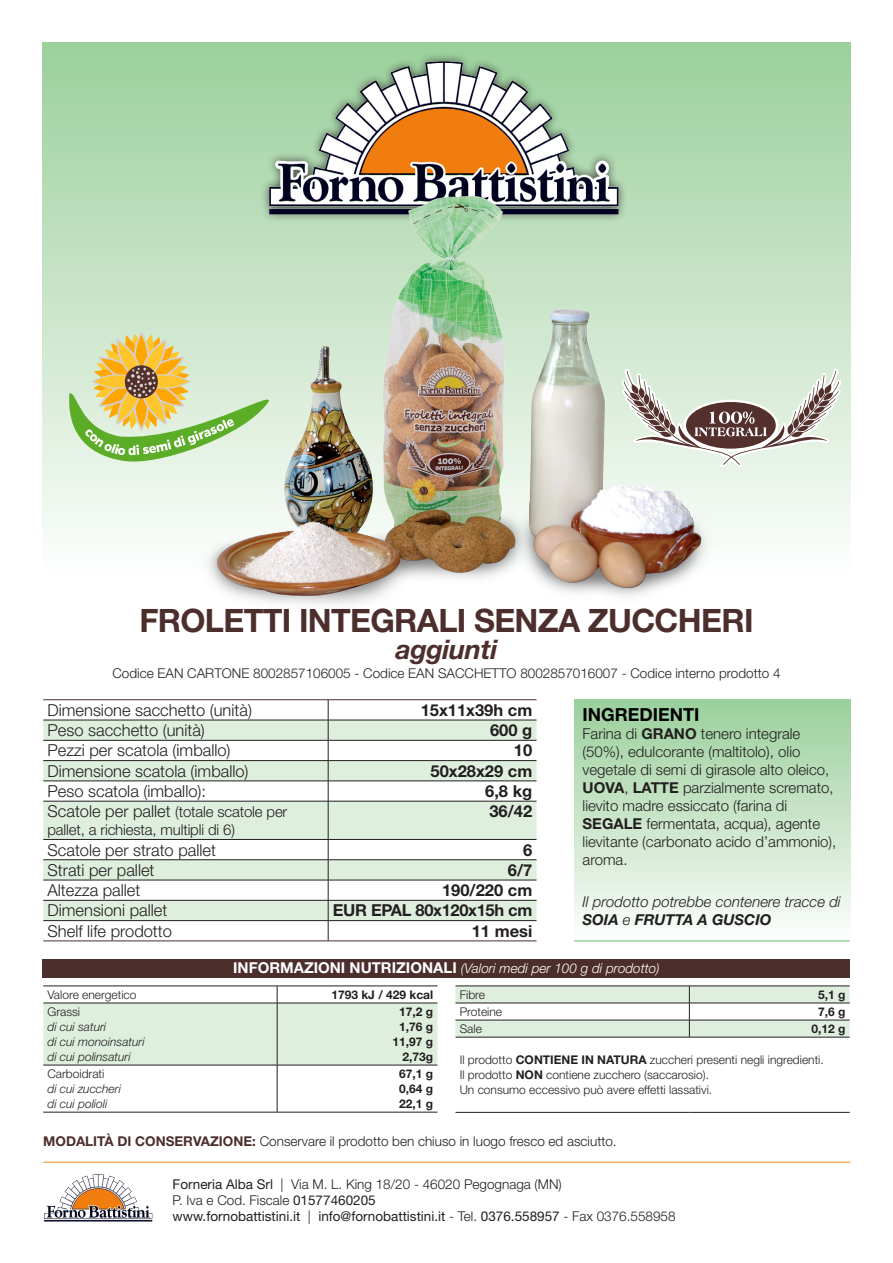
<style>
.page{position:relative;width:893px;height:1263px;background:#fff}
.page>*{position:absolute;margin:0;border:0;box-sizing:border-box;transform-origin:0 0}
.t1{font:700 32.25px "Helvetica Neue LT Std";letter-spacing:-.02em;color:#4c2e2c}
.t2{font:italic 700 27px "Helvetica Neue LT Std";letter-spacing:-.02em;color:#4c2e2c}
.t3{font:700 18px "Helvetica Neue LT Std";color:#000}
.t4{font:300 16.5px "Helvetica Neue LT Std";color:#231f20}
.t5{font:700 16.5px "Helvetica Neue LT Std";color:#231f20}
.t6{font:700 16.5px "Helvetica Neue LT Std";letter-spacing:-.02em;color:#231f20}
.t7{font:300 15px/18px "Helvetica Neue LT Std";color:#231f20}
.t8{font:italic 300 15px/18px "Helvetica Neue LT Std";color:#231f20}
.t9{font:300 13.5px "Helvetica Neue LT Std";color:#231f20}
.t10{font:13.5px "Helvetica Neue LT Std";color:#231f20}
.t11{font:italic 300 13.5px "Helvetica Neue LT Std";color:#fff}
.t12{font:300 12px "Helvetica Neue LT Std";color:#231f20}
.t13{font:italic 300 12px "Helvetica Neue LT Std";color:#231f20}
.t14{font:700 12px "Helvetica Neue LT Std";color:#231f20}
.s1{font-size:16.5px}
.s2{font-weight:700}
.s3{font-weight:700;font-style:normal;font-size:15px}
.s4{font-weight:700;color:#4c2e2c}
.s5{font-weight:400}
.s6{font-weight:300}
</style>
<div class="page">
<div style="left:43px;top:43px;width:807px;height:531px;background:linear-gradient(to bottom,#9bcf9b,#fdfdfc)"></div>
<img style="left:44px;top:1174px;width:109px;height:48px">
<hr style="left:43px;top:1162px;width:807px;height:1px;background:#f68b1f">
<svg style="left:43px;top:721px;width:493px;height:199px;fill:#dfefde"></svg>
<hr style="left:43px;top:720px;width:285px;height:1px;background:#231f20">
<hr style="left:328px;top:720px;width:208px;height:1px;background:#231f20">
<hr style="left:43px;top:740px;width:285px;height:1px;background:#231f20">
<hr style="left:328px;top:740px;width:208px;height:1px;background:#231f20">
<hr style="left:43px;top:760px;width:285px;height:1px;background:#231f20">
<hr style="left:328px;top:760px;width:208px;height:1px;background:#231f20">
<hr style="left:43px;top:781px;width:285px;height:1px;background:#231f20">
<hr style="left:328px;top:781px;width:208px;height:1px;background:#231f20">
<svg style="left:328px;top:700px;width:1px;height:101px"></svg>
<hr style="left:43px;top:801px;width:285px;height:1px;background:#231f20">
<hr style="left:328px;top:801px;width:208px;height:1px;background:#231f20">
<hr style="left:328px;top:801px;width:1px;height:38px;background:#231f20">
<hr style="left:43px;top:839px;width:285px;height:1px;background:#231f20">
<hr style="left:328px;top:839px;width:208px;height:1px;background:#231f20">
<hr style="left:43px;top:859px;width:285px;height:1px;background:#231f20">
<hr style="left:328px;top:859px;width:208px;height:1px;background:#231f20">
<hr style="left:43px;top:880px;width:285px;height:1px;background:#231f20">
<hr style="left:328px;top:880px;width:208px;height:1px;background:#231f20">
<hr style="left:43px;top:900px;width:285px;height:1px;background:#231f20">
<hr style="left:328px;top:900px;width:208px;height:1px;background:#231f20">
<hr style="left:43px;top:920px;width:285px;height:1px;background:#231f20">
<hr style="left:328px;top:920px;width:208px;height:1px;background:#231f20">
<svg style="left:328px;top:840px;width:1px;height:101px"></svg>
<hr style="left:43px;top:699px;width:285px;height:1px;background:#4c2e2c">
<hr style="left:328px;top:699px;width:208px;height:1px;background:#4c2e2c">
<hr style="left:43px;top:941px;width:285px;height:1px;background:#4c2e2c">
<hr style="left:328px;top:941px;width:208px;height:1px;background:#4c2e2c">
<div style="left:574px;top:699px;width:276px;height:242px;background:linear-gradient(to bottom,#9acf9a,#fcfdfb)"></div>
<hr style="left:574px;top:941px;width:276px;height:1px;background:#98d0a0">
<div style="left:43px;top:959px;width:807px;height:18px;background:#4c2e2c"></div>
<svg style="left:43px;top:986px;width:394px;height:79px"></svg>
<hr style="left:43px;top:1003px;width:234px;height:1px;background:#231f20">
<hr style="left:277px;top:1003px;width:160px;height:1px;background:#231f20">
<hr style="left:277px;top:1003px;width:1px;height:62px;background:#231f20">
<hr style="left:43px;top:1065px;width:234px;height:1px;background:#231f20">
<hr style="left:277px;top:1065px;width:160px;height:1px;background:#231f20">
<hr style="left:277px;top:1065px;width:1px;height:47px;background:#231f20">
<hr style="left:43px;top:1112px;width:234px;height:1px;background:#231f20">
<hr style="left:277px;top:1112px;width:160px;height:1px;background:#231f20">
<svg style="left:455px;top:986px;width:395px;height:51px"></svg>
<hr style="left:455px;top:1037px;width:234px;height:1px;background:#231f20">
<hr style="left:689px;top:1037px;width:161px;height:1px;background:#231f20">
<hr style="left:455px;top:1112px;width:234px;height:1px;background:#231f20">
<hr style="left:689px;top:1112px;width:161px;height:1px;background:#231f20">
<div style="left:260px;top:52px;width:368px;height:171px;background:#231f20;opacity:.75"></div>
<img style="left:264px;top:56px;width:365px;height:118px">
<img style="left:111px;top:174px;width:671px;height:431px">
<svg style="left:620px;top:368px;width:223px;height:100px;background:#c5c7bc"></svg>
<div style="left:134px;top:332px;width:15px;height:50px;border:2px solid #d3d0ce;border-radius:50%"></div>
<svg style="left:66px;top:334px;width:212px;height:132px;background:#cdd6a0"></svg>
<p class="t1" style="left:139px;top:601px;width:616px">FROLETTI INTEGRALI SENZA ZUCCHERI</p>
<p class="t2" style="left:396px;top:632px;width:103px">aggiunti</p>
<p class="t9" style="left:112px;top:665px;width:669px">Codice EAN CARTONE 8002857106005 - Codice EAN SACCHETTO 8002857016007 - Codice interno prodotto 4</p>
<p class="t4" style="left:48px;top:700px;width:206px">Dimensione sacchetto (unità)</p>
<p class="t5" style="left:421px;top:700px;width:113px">15x11x39h cm</p>
<p class="t4" style="left:48px;top:720px;width:159px">Peso sacchetto (unità)</p>
<p class="t5" style="left:490px;top:720px;width:44px">600 g</p>
<p class="t4" style="left:48px;top:740px;width:185px">Pezzi per scatola (imballo)</p>
<p class="t5" style="left:514px;top:740px;width:20px">10</p>
<p class="t4" style="left:48px;top:761px;width:203px">Dimensione scatola (imballo)</p>
<p class="t5" style="left:430px;top:760px;width:103px">50x28x29 cm</p>
<p class="t4" style="left:48px;top:781px;width:160px">Peso scatola (imballo):</p>
<p class="t5" style="left:485px;top:781px;width:49px">6,8 kg</p>
<p class="t7" style="left:48px;top:802px;width:241px"><span class="s1">Scatole per pallet</span> (totale scatole per pallet, a richiesta, multipli di 6)</p>
<p class="t5" style="left:489px;top:801px;width:44px">36/42</p>
<p class="t4" style="left:48px;top:839px;width:170px">Scatole per strato pallet</p>
<p class="t5" style="left:523px;top:839px;width:11px">6</p>
<p class="t4" style="left:48px;top:860px;width:108px">Strati per pallet</p>
<p class="t5" style="left:508px;top:860px;width:26px">6/7</p>
<p class="t4" style="left:48px;top:880px;width:94px">Altezza pallet</p>
<p class="t5" style="left:442px;top:880px;width:92px">190/220 cm</p>
<p class="t4" style="left:48px;top:900px;width:121px">Dimensioni pallet</p>
<p class="t6" style="left:333px;top:900px;width:201px">EUR EPAL 80x120x15h cm</p>
<p class="t4" style="left:48px;top:921px;width:126px">Shelf life prodotto</p>
<p class="t5" style="left:472px;top:920px;width:62px">11 mesi</p>
<p class="t3" style="left:583px;top:704px;width:118px">INGREDIENTI</p>
<p class="t7" style="left:583px;top:725px;width:255px">Farina di <span class="s2">GRANO</span> tenero integrale (50%), edulcorante (maltitolo), olio vegetale di semi di girasole alto oleico, <span class="s2">UOVA</span>, <span class="s2">LATTE</span> parzialmente scremato, lievito madre essiccato (farina di <span class="s2">SEGALE</span> fermentata, acqua), agente lievitante (carbonato acido d’ammonio), aroma.</p>
<p class="t8" style="left:583px;top:893px;width:260px">Il prodotto potrebbe contenere tracce di<br><span class="s2">SOIA</span> e <span class="s2">FRUTTA A GUSCIO</span></p>
<p class="t11" style="left:233px;top:960px;width:428px"><span class="s3">INFORMAZIONI NUTRIZIONALI</span> (Valori medi per 100 g di prodotto)</p>
<p class="t12" style="left:48px;top:987px;width:90px">Valore energetico</p>
<p class="t14" style="left:331px;top:987px;width:103px">1793 kJ / 429 kcal</p>
<p class="t12" style="left:48px;top:1004px;width:34px">Grassi</p>
<p class="t13" style="left:48px;top:1019px;width:60px">di cui saturi</p>
<p class="t13" style="left:48px;top:1034px;width:99px">di cui monoinsaturi</p>
<p class="t13" style="left:48px;top:1049px;width:85px">di cui polinsaturi</p>
<p class="t14" style="left:399px;top:1004px;width:36px">17,2 g</p>
<p class="t14" style="left:399px;top:1019px;width:36px">1,76 g</p>
<p class="t14" style="left:393px;top:1034px;width:42px">11,97 g</p>
<p class="t14" style="left:403px;top:1049px;width:32px">2,73g</p>
<p class="t12" style="left:48px;top:1066px;width:58px">Carboidrati</p>
<p class="t13" style="left:48px;top:1081px;width:75px">di cui zuccheri</p>
<p class="t13" style="left:48px;top:1096px;width:61px">di cui polioli</p>
<p class="t14" style="left:399px;top:1066px;width:36px">67,1 g</p>
<p class="t14" style="left:399px;top:1081px;width:36px">0,64 g</p>
<p class="t14" style="left:399px;top:1096px;width:36px">22,1 g</p>
<p class="t12" style="left:460px;top:987px;width:27px">Fibre</p>
<p class="t14" style="left:818px;top:987px;width:29px">5,1 g</p>
<p class="t12" style="left:460px;top:1004px;width:44px">Proteine</p>
<p class="t14" style="left:818px;top:1004px;width:29px">7,6 g</p>
<p class="t12" style="left:460px;top:1021px;width:24px">Sale</p>
<p class="t14" style="left:811px;top:1021px;width:36px">0,12 g</p>
<p class="t12" style="left:460px;top:1052px;width:366px">Il prodotto <span class="s2">CONTIENE IN NATURA</span> zuccheri presenti negli ingredienti.</p>
<p class="t12" style="left:460px;top:1067px;width:251px">Il prodotto <span class="s2">NON</span> contiene zucchero (saccarosio).</p>
<p class="t12" style="left:460px;top:1082px;width:254px">Un consumo eccessivo può avere effetti lassativi.</p>
<p class="t9" style="left:43px;top:1133px;width:575px"><span class="s4">MODALITÀ DI CONSERVAZIONE:</span> Conservare il prodotto ben chiuso in luogo fresco ed asciutto.</p>
<p class="t9" style="left:173px;top:1176px;width:391px"><span class="s5">Forneria Alba Srl</span> | Via M. L. King 18/20 - 46020 Pegognaga (MN)</p>
<p class="t9" style="left:173px;top:1192px;width:205px">P. Iva e Cod. Fiscale <span class="s5">01577460205</span></p>
<p class="t10" style="left:173px;top:1208px;width:504px">www.fornobattistini.it <span class="s6">|</span> info@fornobattistini.it <span class="s6">- Tel.</span> 0376.558957 <span class="s6">- Fax 0376.558958</span></p>
</div>
